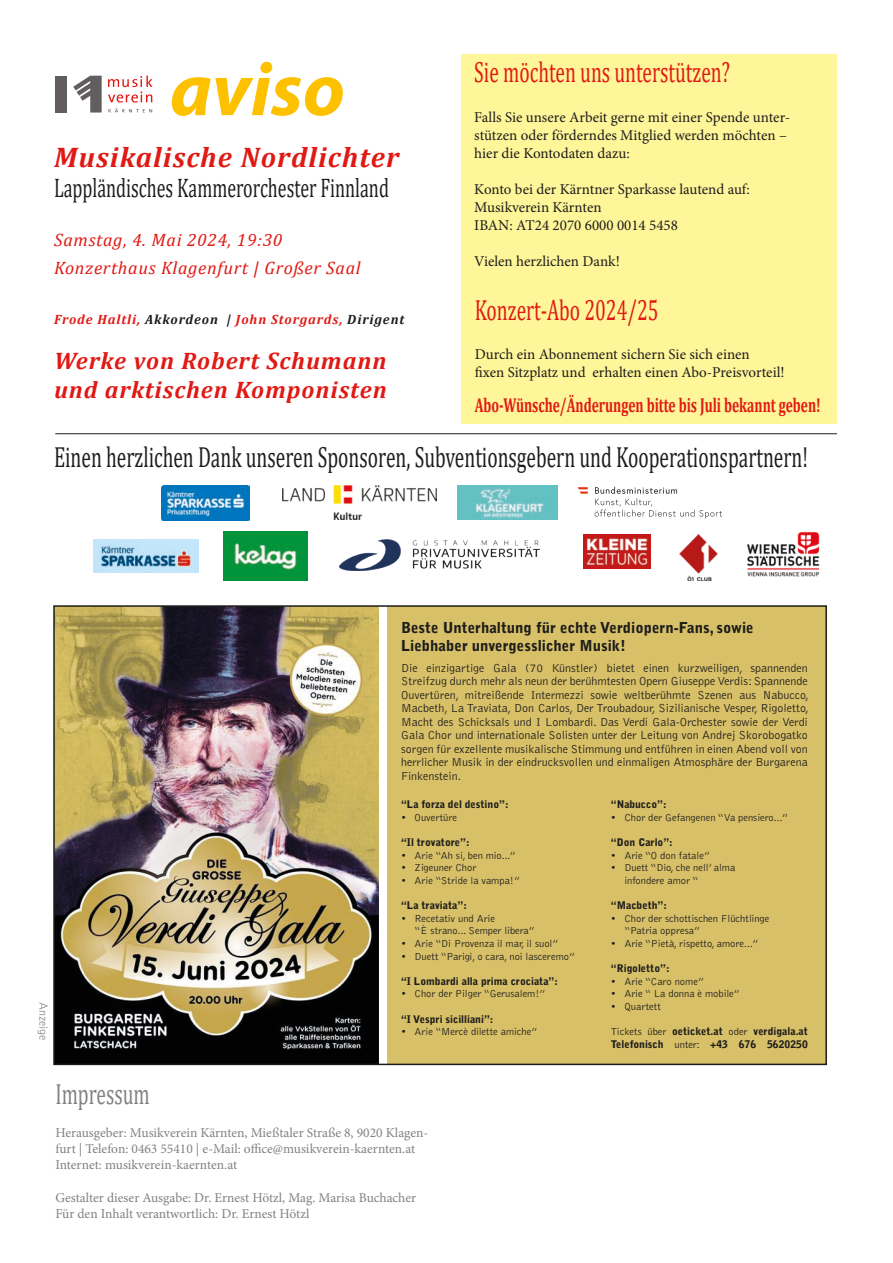
<style>
.page{position:relative;width:893px;height:1263px;background:#fff}
.page>*{position:absolute;margin:0;border:0;box-sizing:border-box;transform-origin:0 0}
.t1{font:italic 700 75.9px "Myriad Pro";color:#fdc100}
.t2{font:29.25px "Cambria";color:#1d1d1b;scale:.67 1}
.t3{font:29.25px "Cambria";color:#e11914;scale:.67 1}
.t4{font:29.25px "Cambria";color:#818180;scale:.67 1}
.t5{font:italic 700 28.5px "Cambria";letter-spacing:.04em;color:#e11914}
.t6{font:27px "Cambria";color:#1d1d1b;scale:.67 1}
.t7{font:italic 700 24px/28.8px "Cambria";letter-spacing:.04em;color:#e11914}
.t8{font:700 20.25px "Cambria";color:#e11914;scale:.67 1}
.t9{font:italic 18px/28.5px "Cambria";letter-spacing:.04em;color:#e11914}
.t10{font:15px/18px "Minion Pro";color:#1d1d1b}
.t11{font:900 15px/18px "Bell Gothic Std";color:#1d1d1b}
.t12{font:13.5px/16.2px "Minion Pro";color:#818180}
.t13{font:italic 700 13.5px "Cambria";letter-spacing:.07em;color:#e11914}
.t14{font:300 12px/13.5px "Bell Gothic Std";color:#1d1d1b;text-align:justify}
.t15{font:300 12px "Bell Gothic Std";color:#8d8c8c}
.t16{font:300 10.5px/12.6px "Bell Gothic Std";color:#1d1d1b}
.t17{font:900 10.5px/12.6px "Bell Gothic Std";color:#1d1d1b}
.s1{color:#1d1d1b}
.s2{font-weight:300}
</style>
<div class="page">
<img style="left:340px;top:539px;width:200px;height:31px">
<img style="left:93px;top:539px;width:105px;height:34px">
<img style="left:583px;top:535px;width:68px;height:34px">
<img style="left:679px;top:535px;width:39px;height:45px">
<img style="left:224px;top:531px;width:84px;height:49px">
<img style="left:747px;top:531px;width:73px;height:46px">
<img style="left:162px;top:485px;width:87px;height:35px">
<div style="left:387px;top:606px;width:439px;height:458px;background:#d8c068"></div>
<img style="left:56px;top:608px;width:323px;height:454px">
<div style="left:53px;top:605px;width:774px;height:460px;border:2px solid #1d1d1b"></div>
<div style="left:55px;top:76px;width:12px;height:37px;background:#625e5f"></div>
<svg style="left:73px;top:76px;width:29px;height:37px"></svg>
<svg style="left:108px;top:108px;width:44px;height:4px"></svg>
<svg style="left:108px;top:76px;width:45px;height:26px"></svg>
<div style="left:461px;top:54px;width:376px;height:369px;background:#fff599"></div>
<svg style="left:595px;top:487px;width:127px;height:32px"></svg>
<svg style="left:578px;top:487px;width:10px;height:7px"></svg>
<img style="left:283px;top:485px;width:154px;height:34px">
<img style="left:457px;top:485px;width:100px;height:34px">
<hr style="left:55px;top:433px;width:782px;height:1px;background:#1d1d1b">
<h1 class="t1" style="left:170px;top:40px;width:177px">aviso</h1>
<h3 class="t5" style="left:54px;top:138px;width:347px">Musikalische Nordlichter</h3>
<h3 class="t6" style="left:54px;top:172px;width:501px">Lappländisches Kammerorchester Finnland</h3>
<h3 class="t9" style="left:54px;top:225px;width:308px">Samstag, 4. Mai 2024, 19:30<br>Konzerthaus Klagenfurt | Großer Saal</h3>
<p class="t13" style="left:54px;top:310px;width:352px">Frode Haltli, <span class="s1">Akkordeon |</span> John Storgards, <span class="s1">Dirigent</span></p>
<h3 class="t7" style="left:54px;top:346px;width:334px">Werke von Robert Schumann und arktischen Komponisten</h3>
<h2 class="t3" style="left:474px;top:55px;width:383px">Sie möchten uns unterstützen?</h2>
<p class="t10" style="left:474px;top:108px;width:317px">Falls Sie unsere Arbeit gerne mit einer Spende unter&shy;stützen oder förderndes Mitglied werden möchten – hier die Kontodaten dazu:</p>
<p class="t10" style="left:474px;top:180px;width:277px">Konto bei der Kärntner Sparkasse lautend auf:<br>Musikverein Kärnten<br>IBAN: AT24 2070 6000 0014 5458</p>
<p class="t10" style="left:474px;top:252px;width:147px">Vielen herzlichen Dank!</p>
<h2 class="t3" style="left:475px;top:293px;width:276px">Konzert-Abo 2024/25</h2>
<p class="t10" style="left:475px;top:346px;width:311px">Durch ein Abonnement sichern Sie sich einen<br>fixen Sitzplatz und erhalten einen Abo-Preisvorteil!</p>
<h3 class="t8" style="left:475px;top:391px;width:518px">Abo-Wünsche/Änderungen bitte bis Juli bekannt geben!</h3>
<h2 class="t2" style="left:54px;top:440px;width:1127px">Einen herzlichen Dank unseren Sponsoren, Subventionsgebern und Kooperationspartnern!</h2>
<p class="t15" style="left:50px;top:1002px;width:40px;rotate:90deg">Anzeige</p>
<p class="t11" style="left:401px;top:619px;width:354px">Beste Unterhaltung für echte Verdiopern-Fans, sowie<br>Liebhaber unvergesslicher Musik!</p>
<p class="t14" style="left:401px;top:661px;width:409px">Die einzigartige Gala (70 Künstler) bietet einen kurzweiligen, spannenden Streifzug durch mehr als neun der berühmtesten Opern Giuseppe Verdis: Spannende Ouvertüren, mitreißende Intermezzi sowie weltberühmte Szenen aus Nabucco, Macbeth, La Traviata, Don Carlos, Der Troubadour, Sizilianische Vesper, Rigoletto, Macht des Schicksals und I Lombardi. Das Verdi Gala-Orchester sowie der Verdi Gala Chor und internationale Solisten unter der Leitung von Andrej Skorobogatko sorgen für exzellente musikalische Stimmung und entführen in einen Abend voll von herrlicher Musik in der eindrucksvollen und einmaligen Atmosphäre der Burgarena Finkenstein.</p>
<p class="t17" style="left:401px;top:798px;width:109px">“La forza del destino”:</p>
<p class="t16" style="left:401px;top:811px;width:58px">• Ouvertüre</p>
<p class="t17" style="left:401px;top:836px;width:70px">“Il trovatore”:</p>
<p class="t16" style="left:401px;top:849px;width:116px">• Arie “Ah si, ben mio...”</p>
<p class="t16" style="left:401px;top:862px;width:77px">• Zigeuner Chor</p>
<p class="t16" style="left:401px;top:874px;width:120px">• Arie “Stride la vampa!”</p>
<p class="t17" style="left:401px;top:899px;width:67px">“La traviata”:</p>
<p class="t16" style="left:415px;top:912px;width:122px;text-indent:-14px">• Recetativ und Arie<br>“È strano... Semper libera”</p>
<p class="t16" style="left:401px;top:937px;width:159px">• Arie “Di Provenza il mar, il suol”</p>
<p class="t16" style="left:401px;top:950px;width:175px">• Duett “Parigi, o cara, noi lasceremo”</p>
<p class="t17" style="left:401px;top:975px;width:158px">“I Lombardi alla prima crociata”:</p>
<p class="t16" style="left:401px;top:988px;width:146px">• Chor der Pilger “Gerusalem!”</p>
<p class="t17" style="left:401px;top:1013px;width:94px">“I Vespri sicilliani”:</p>
<p class="t16" style="left:401px;top:1026px;width:138px">• Arie “Mercè dilette amiche”</p>
<p class="t17" style="left:611px;top:798px;width:57px">“Nabucco”:</p>
<p class="t16" style="left:611px;top:811px;width:178px">• Chor der Gefangenen “Va pensiero...”</p>
<p class="t17" style="left:611px;top:836px;width:63px">“Don Carlo”:</p>
<p class="t16" style="left:611px;top:849px;width:100px">• Arie “O don fatale”</p>
<p class="t16" style="left:624px;top:862px;width:112px;text-indent:-14px">• Duett “Dio, che nell’ alma infondere amor “</p>
<p class="t17" style="left:611px;top:899px;width:58px">“Macbeth”:</p>
<p class="t16" style="left:624px;top:912px;width:146px;text-indent:-14px">• Chor der schottischen Flüchtlinge “Patria oppresa”</p>
<p class="t16" style="left:611px;top:937px;width:149px">• Arie “Pietà, rispetto, amore...”</p>
<p class="t17" style="left:611px;top:962px;width:60px">“Rigoletto”:</p>
<p class="t16" style="left:611px;top:975px;width:94px">• Arie “Caro nome”</p>
<p class="t16" style="left:611px;top:988px;width:130px">• Arie “ La donna è mobile”</p>
<p class="t16" style="left:611px;top:1000px;width:51px">• Quartett</p>
<p class="t17" style="left:611px;top:1025px;width:199px"><span class="s2">Tickets über</span> oeticket.at <span class="s2">oder</span> verdigala.at<br>Telefonisch <span class="s2">unter:</span> +43 676 5620250</p>
<h2 class="t4" style="left:55px;top:1077px;width:142px">Impressum</h2>
<p class="t12" style="left:55px;top:1124px;width:375px">Herausgeber: Musikverein Kärnten, Mießtaler Straße 8, 9020 Klagen&shy;furt | Telefon: 0463 55410 | e-Mail: office@musikverein-kaernten.at<br>Internet: musikverein-kaernten.at</p>
<p class="t12" style="left:55px;top:1189px;width:362px">Gestalter dieser Ausgabe: Dr. Ernest Hötzl, Mag. Marisa Buchacher<br>Für den Inhalt verantwortlich: Dr. Ernest Hötzl</p>
</div>
